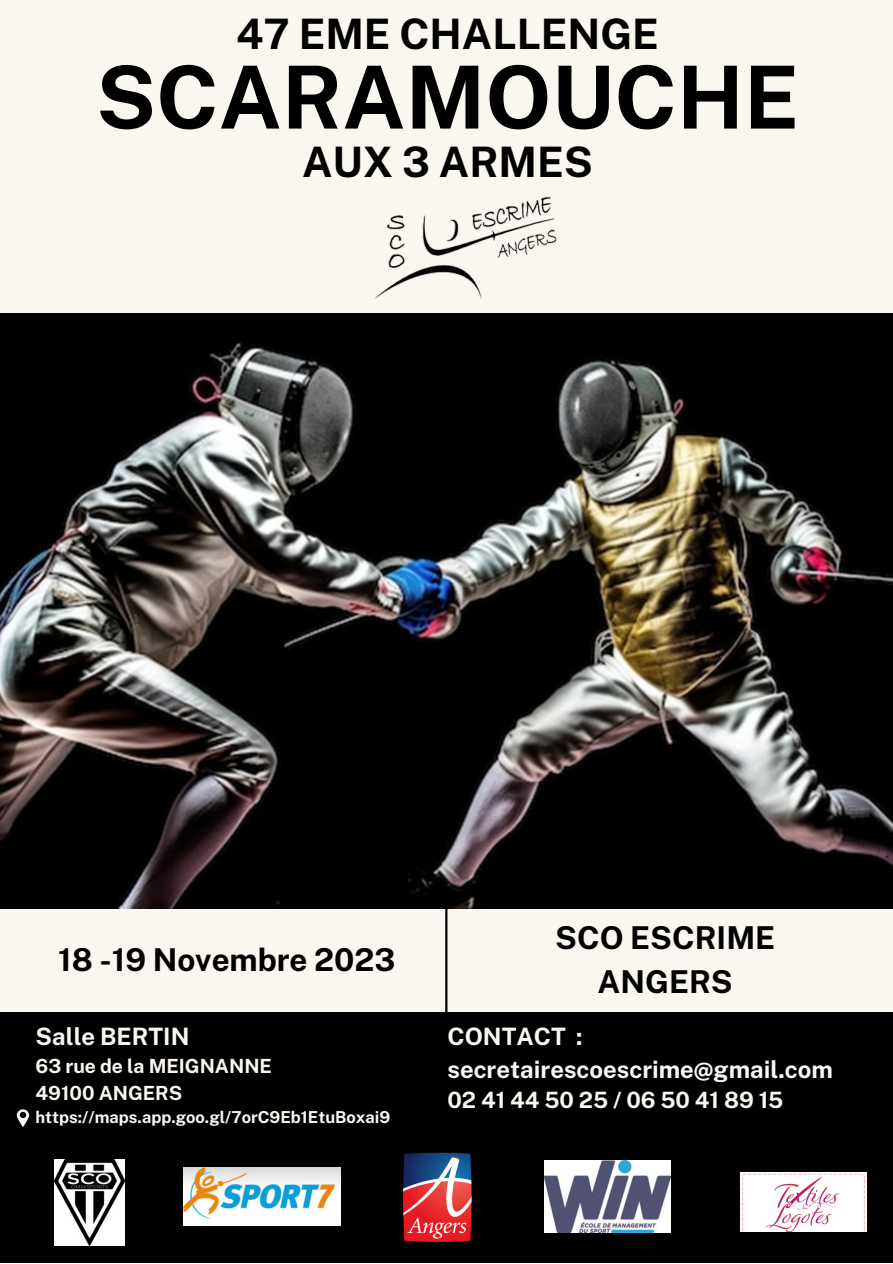
<style>
.page{position:relative;width:893px;height:1264px;background:#fff}
.page>*{position:absolute;margin:0;border:0;box-sizing:border-box;transform-origin:0 0}
.t1{font:700 86.85px "Public Sans";color:#000}
.t2{font:700 42px "Public Sans";color:#000}
.t3{font:700 31.5px "Public Sans";color:#000}
.t4{font:700 24px/32.5px "Public Sans";color:#faf6f0}
.t5{font:700 22.5px "Public Sans";color:#faf6f0}
.t6{font:700 19.5px "Public Sans";color:#faf6f0}
.t7{font:700 16.5px "Public Sans";color:#faf6f0}
</style>
<div class="page">
<div style="left:0;top:0;width:892px;height:1262px;background:#faf6f0"></div>
<img style="left:0;top:314px;width:892px;height:594px">
<hr style="left:445px;top:901px;width:2px;height:121px;background:#000">
<div style="left:0;top:1012px;width:892px;height:250px;background:#000"></div>
<img style="left:376px;top:196px;width:181px;height:150px">
<img style="left:402px;top:1152px;width:70px;height:91px">
<img style="left:544px;top:1160px;width:126px;height:72px">
<img style="left:54px;top:1159px;width:70px;height:86px">
<img style="left:183px;top:1167px;width:158px;height:58px">
<img style="left:740px;top:1172px;width:126px;height:59px">
<svg style="left:17px;top:1109px;width:12px;height:18px"></svg>
<p class="t2" style="left:236px;top:9px;width:424px">47 EME CHALLENGE</p>
<p class="t1" style="left:96px;top:46px;width:704px">SCARAMOUCHE</p>
<p class="t2" style="left:302px;top:137px;width:292px">AUX 3 ARMES</p>
<p class="t3" style="left:58px;top:941px;width:339px">18 -19 Novembre 2023</p>
<p class="t4" style="left:35px;top:1020px;width:155px">Salle BERTIN</p>
<p class="t6" style="left:35px;top:1054px;width:238px">63 rue de la MEIGNANNE</p>
<p class="t6" style="left:35px;top:1081px;width:148px">49100 ANGERS</p>
<p class="t7" style="left:35px;top:1106px;width:356px">https://maps.app.goo.gl/7orC9Eb1EtuBoxai9</p>
<p class="t3" style="left:555px;top:919px;width:221px">SCO ESCRIME</p>
<p class="t3" style="left:597px;top:962px;width:137px">ANGERS</p>
<p class="t4" style="left:447px;top:1020px;width:387px">CONTACT : secretairescoescrime@gmail.com</p>
<p class="t5" style="left:447px;top:1086px;width:337px">0241445025/0650418915</p>
</div>
